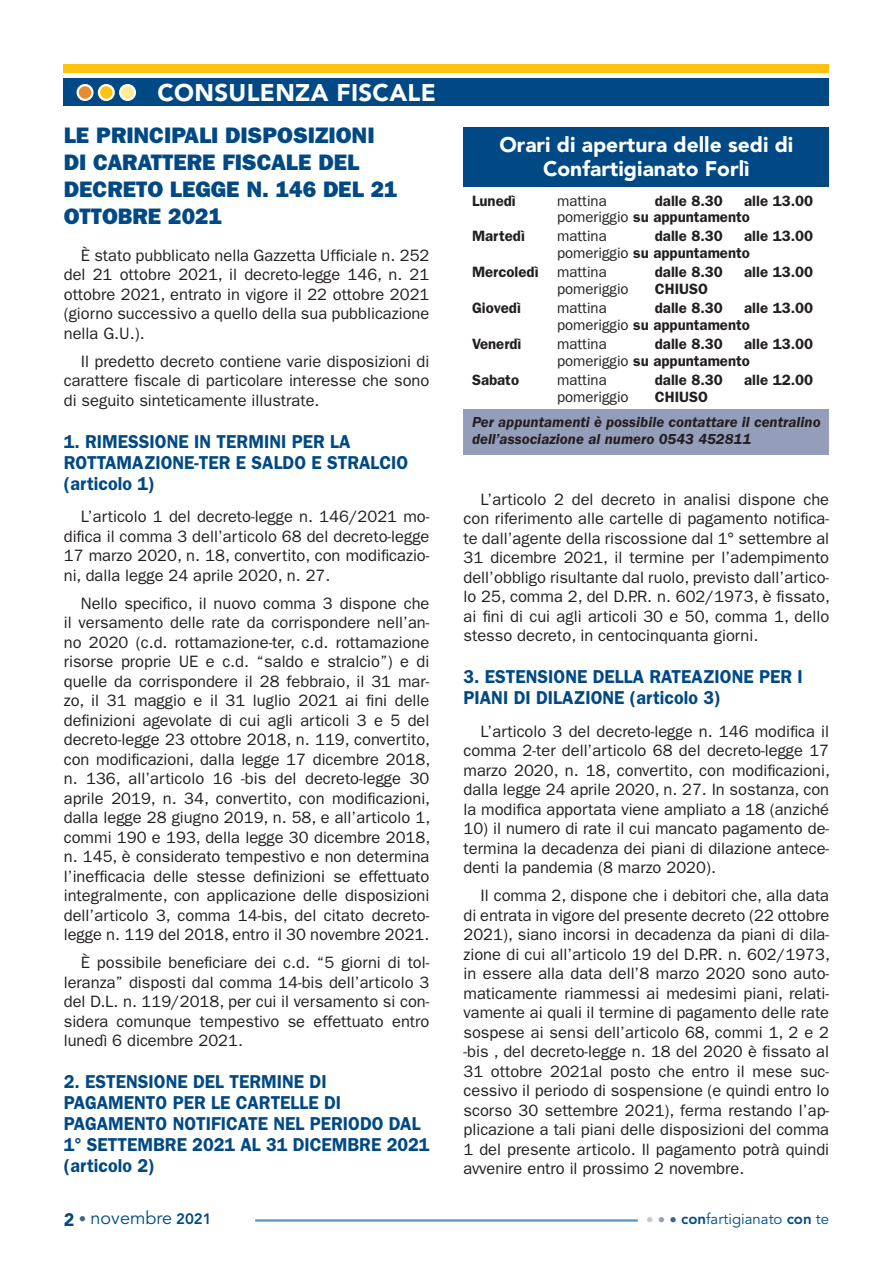
<style>
.page{position:relative;width:893px;height:1263px;background:#fff}
.page>*{position:absolute;margin:0;border:0;box-sizing:border-box;transform-origin:0 0}
.t1{font:900 24px "Avenir LT Std";letter-spacing:.015em;color:#fff}
.t2{font:22.5px/27px "ITC Franklin Gothic Std Hvy";color:#014984}
.t3{font:900 21px/24px "Avenir LT Std";color:#fff;text-align:center}
.t4{font:600 18.75px/21px "ITC Franklin Gothic Std";color:#014984;scale:.95 1}
.t5{font:18px "Avenir LT Std";color:#014984}
.t6{font:16.5px/19.5px "ITC Franklin Gothic Std";color:#231f20;text-align:justify}
.t7{font:600 15px/16.8px "ITC Franklin Gothic Std";color:#231f20}
.t8{font:italic 600 15px/16.8px "ITC Franklin Gothic Std";color:#231f20}
.t9{font:15px "ITC Franklin Gothic Std";color:#231f20}
.t10{font:15px "Avenir LT Std";color:#014984}
.s1{font-weight:400}
.s2{font-weight:900}
.s3{font-size:15px;color:#41618e}
.s4{font-weight:800;font-size:15px}
.s5{color:#c4c8d9}
.s6{color:#949dba}
.s7{color:#41618e}
.s8{font-weight:800}
</style>
<div class="page">
<div style="left:64px;top:79px;width:765px;height:27px;background:#014984"></div>
<svg style="left:78px;top:85px;width:14px;height:15px"></svg>
<div style="left:77px;top:84px;width:17px;height:17px;border:2px solid #fff;border-radius:50%"></div>
<svg style="left:99px;top:85px;width:15px;height:15px"></svg>
<div style="left:98px;top:84px;width:17px;height:17px;border:2px solid #fff;border-radius:50%"></div>
<div style="left:120px;top:85px;width:15px;height:15px;background:#ffec96;border-radius:50%"></div>
<div style="left:119px;top:84px;width:17px;height:17px;border:2px solid #fff;border-radius:50%"></div>
<hr style="left:255px;top:1219px;width:383px;height:2px;background:#5496c8">
<div style="left:64px;top:64px;width:765px;height:8px;background:#fec210"></div>
<div style="left:463px;top:409px;width:366px;height:46px;background:#949dba"></div>
<div style="left:463px;top:128px;width:366px;height:59px;background:#014984"></div>
<h1 class="t1" style="left:157px;top:78px;width:280px">CONSULENZA FISCALE</h1>
<h2 class="t2" style="left:64px;top:122px;width:335px">LE PRINCIPALI DISPOSIZIONI<br>DI CARATTERE FISCALE DEL<br>DECRETO LEGGE N. 146 DEL 21<br>OTTOBRE 2021</h2>
<p class="t6" style="left:64px;top:245px;width:367px;text-indent:17px">È stato pubblicato nella Gazzetta Ufficiale n. 252 del 21 ottobre 2021, il decreto-legge 146, n. 21 ottobre 2021, entrato in vigore il 22 ottobre 2021 (giorno successivo a quello della sua pubblicazione nella G.U.).</p>
<p class="t6" style="left:64px;top:351px;width:367px;text-indent:17px">Il predetto decreto contiene varie disposizioni di carattere fiscale di particolare interesse che sono di seguito sinteticamente illustrate.</p>
<p class="t4" style="left:64px;top:431px;width:364px">1. RIMESSIONE IN TERMINI PER LA<br>ROTTAMAZIONE-TER E SALDO E STRALCIO (articolo 1)</p>
<p class="t6" style="left:64px;top:507px;width:367px;text-indent:17px">L’articolo 1 del decreto-legge n. 146/2021 mo&shy;difica il comma 3 dell’articolo 68 del decreto-legge 17 marzo 2020, n. 18, convertito, con modificazio&shy;ni, dalla legge 24 aprile 2020, n. 27.</p>
<p class="t6" style="left:64px;top:593px;width:368px;text-indent:17px">Nello specifico, il nuovo comma 3 dispone che il versamento delle rate da corrispondere nell’an&shy;no 2020 (c.d. rottamazione-ter, c.d. rottamazione risorse proprie UE e c.d. “saldo e stralcio”) e di quelle da corrispondere il 28 febbraio, il 31 mar&shy;zo, il 31 maggio e il 31 luglio 2021 ai fini delle definizioni agevolate di cui agli articoli 3 e 5 del decreto-legge 23 ottobre 2018, n. 119, convertito, con modificazioni, dalla legge 17 dicembre 2018, n. 136, all’articolo 16 -bis del decreto-legge 30 aprile 2019, n. 34, convertito, con modificazioni, dalla legge 28 giugno 2019, n. 58, e all’articolo 1, commi 190 e 193, della legge 30 dicembre 2018, n. 145, è considerato tempestivo e non determina l’inefficacia delle stesse definizioni se effettuato integralmente, con applicazione delle disposizioni dell’articolo 3, comma 14-bis, del citato decreto&shy;legge n. 119 del 2018, entro il 30 novembre 2021.</p>
<p class="t6" style="left:64px;top:953px;width:367px;text-indent:17px">È possibile beneficiare dei c.d. “5 giorni di tol&shy;leranza” disposti dal comma 14-bis dell’articolo 3 del D.L. n. 119/2018, per cui il versamento si con&shy;sidera comunque tempestivo se effettuato entro lunedì 6 dicembre 2021.</p>
<p class="t4" style="left:64px;top:1071px;width:386px">2. ESTENSIONE DEL TERMINE DI<br>PAGAMENTO PER LE CARTELLE DI<br>PAGAMENTO NOTIFICATE NEL PERIODO DAL<br>1° SETTEMBRE 2021 AL 31 DICEMBRE 2021 (articolo 2)</p>
<p class="t3" style="left:499px;top:133px;width:296px">Orari di apertura delle sedi di<br>Confartigianato Forlì</p>
<p class="t7" style="left:472px;top:192px;width:45px">Lunedì</p>
<p class="t9" style="left:557px;top:192px;width:51px">mattina</p>
<p class="t7" style="left:655px;top:192px;width:70px">dalle 8.30</p>
<p class="t7" style="left:557px;top:192px;width:258px;text-indent:187px">alle 13.00 <span class="s1">pomeriggio</span> su appuntamento</p>
<p class="t7" style="left:472px;top:228px;width:54px">Martedì</p>
<p class="t9" style="left:557px;top:228px;width:51px">mattina</p>
<p class="t7" style="left:655px;top:228px;width:70px">dalle 8.30</p>
<p class="t7" style="left:557px;top:228px;width:258px;text-indent:187px">alle 13.00 <span class="s1">pomeriggio</span> su appuntamento</p>
<p class="t7" style="left:472px;top:264px;width:136px">Mercoledì <span class="s1">mattina</span></p>
<p class="t7" style="left:655px;top:264px;width:70px">dalle 8.30</p>
<p class="t7" style="left:744px;top:264px;width:70px">alle 13.00</p>
<p class="t9" style="left:557px;top:280px;width:73px">pomeriggio</p>
<p class="t7" style="left:655px;top:281px;width:55px">CHIUSO</p>
<p class="t7" style="left:472px;top:300px;width:50px">Giovedì</p>
<p class="t9" style="left:557px;top:300px;width:51px">mattina</p>
<p class="t7" style="left:655px;top:300px;width:70px">dalle 8.30</p>
<p class="t7" style="left:557px;top:300px;width:258px;text-indent:187px">alle 13.00 <span class="s1">pomeriggio</span> su appuntamento</p>
<p class="t7" style="left:472px;top:336px;width:51px">Venerdì</p>
<p class="t9" style="left:557px;top:335px;width:51px">mattina</p>
<p class="t7" style="left:655px;top:336px;width:70px">dalle 8.30</p>
<p class="t7" style="left:557px;top:336px;width:258px;text-indent:187px">alle 13.00 <span class="s1">pomeriggio</span> su appuntamento</p>
<p class="t7" style="left:472px;top:371px;width:49px">Sabato</p>
<p class="t9" style="left:557px;top:371px;width:51px">mattina</p>
<p class="t7" style="left:655px;top:371px;width:70px">dalle 8.30</p>
<p class="t7" style="left:744px;top:371px;width:70px">alle 12.00</p>
<p class="t9" style="left:557px;top:388px;width:73px">pomeriggio</p>
<p class="t7" style="left:655px;top:388px;width:55px">CHIUSO</p>
<p class="t8" style="left:472px;top:414px;width:350px">Per appuntamenti è possibile contattare il centralino dell’associazione al numero 0543 452811</p>
<p class="t6" style="left:463px;top:489px;width:368px;text-indent:17px">L’articolo 2 del decreto in analisi dispone che con riferimento alle cartelle di pagamento notifica&shy;te dall’agente della riscossione dal 1° settembre al 31 dicembre 2021, il termine per l’adempimento dell’obbligo risultante dal ruolo, previsto dall’artico&shy;lo 25, comma 2, del D.P.R. n. 602/1973, è fissato, ai fini di cui agli articoli 30 e 50, comma 1, dello stesso decreto, in centocinquanta giorni.</p>
<p class="t4" style="left:463px;top:666px;width:359px">3. ESTENSIONE DELLA RATEAZIONE PER I<br>PIANI DI DILAZIONE (articolo 3)</p>
<p class="t6" style="left:463px;top:721px;width:368px;text-indent:17px">L’articolo 3 del decreto-legge n. 146 modifica il comma 2-ter dell’articolo 68 del decreto-legge 17 marzo 2020, n. 18, convertito, con modificazioni, dalla legge 24 aprile 2020, n. 27. In sostanza, con la modifica apportata viene ampliato a 18 (anziché</p>
<p class="t6" style="left:463px;top:819px;width:367px">10) il numero di rate il cui mancato pagamento de&shy;termina la decadenza dei piani di dilazione antece&shy;denti la pandemia (8 marzo 2020).</p>
<p class="t6" style="left:463px;top:886px;width:368px;text-indent:17px">Il comma 2, dispone che i debitori che, alla data di entrata in vigore del presente decreto (22 ottobre 2021), siano incorsi in decadenza da piani di dila&shy;zione di cui all’articolo 19 del D.P.R. n. 602/1973, in essere alla data dell’8 marzo 2020 sono auto&shy;maticamente riammessi ai medesimi piani, relati&shy;vamente ai quali il termine di pagamento delle rate sospese ai sensi dell’articolo 68, commi 1, 2 e 2 -bis , del decreto-legge n. 18 del 2020 è fissato al 31 ottobre 2021al posto che entro il mese suc&shy;cessivo il periodo di sospensione (e quindi entro lo scorso 30 settembre 2021), ferma restando l’ap&shy;plicazione a tali piani delle disposizioni del comma 1 del presente articolo. Il pagamento potrà quindi avvenire entro il prossimo 2 novembre.</p>
<p class="t5" style="left:64px;top:1207px;width:149px"><span class="s2">2</span> <span class="s3">•</span> novembre <span class="s4">2021</span></p>
<p class="t10" style="left:646px;top:1210px;width:184px"><span class="s5">•</span> <span class="s6">•</span> <span class="s7">•</span> <span class="s8">con</span>fartigianato <span class="s8">con</span> te</p>
</div>
